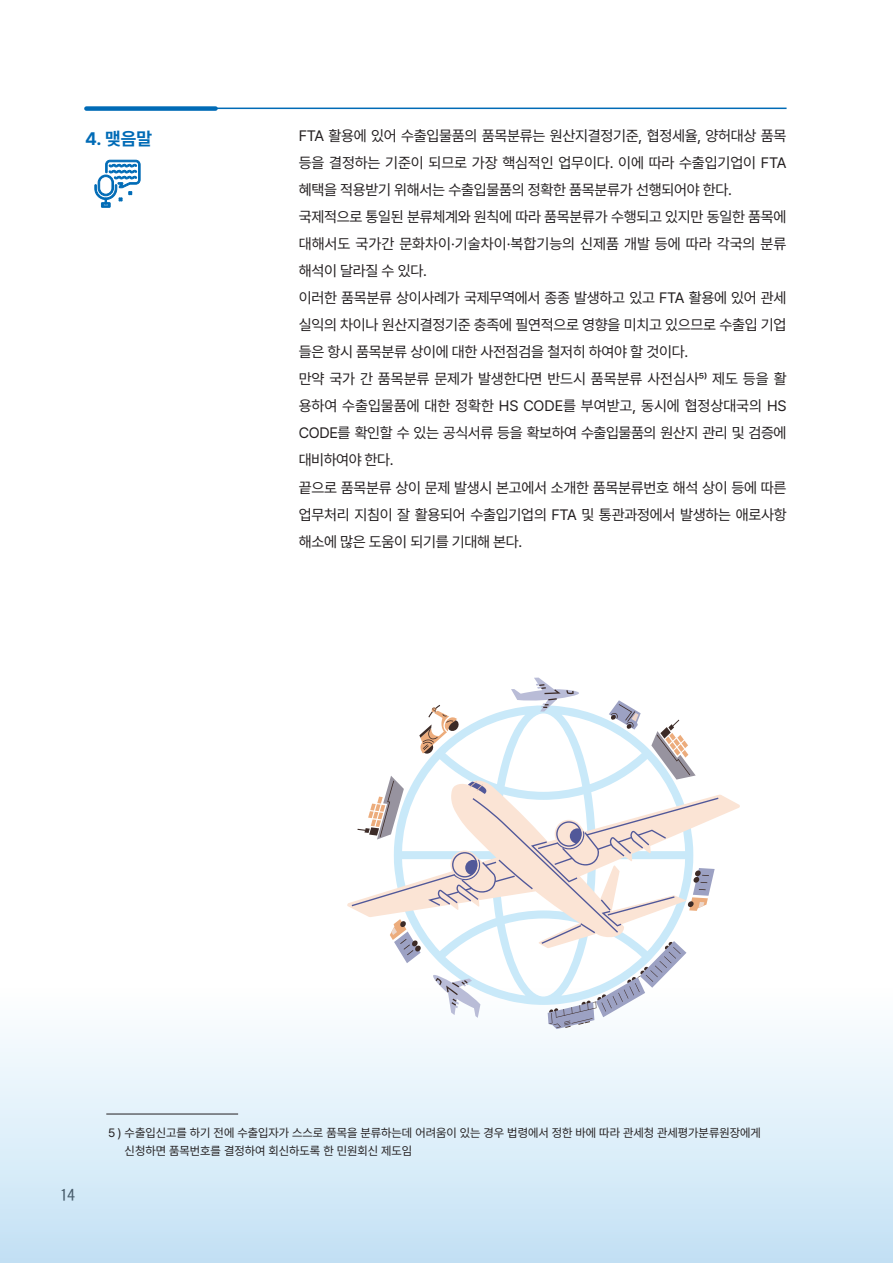
<style>
.page{position:relative;width:893px;height:1263px;background:#fff}
.page>*{position:absolute;margin:0;border:0;box-sizing:border-box;transform-origin:0 0}
.t1{font:700 18px "Pretendard";color:#006bb6}
.t2{font:16.5px "Se H CB";color:#231f20}
.t3{font:15px/27px "Pretendard";letter-spacing:-.02em;color:#231f20}
.t4{font:12px/18px "Pretendard";color:#231f20}
</style>
<div class="page">
<div style="left:0;top:929px;width:893px;height:334px;background:linear-gradient(to bottom,#fff,#c4e2f5)"></div>
<hr style="left:85px;top:108px;width:702px;height:1px;background:#006bb6">
<div style="left:86px;top:106px;width:130px;height:5px;background:#006bb6"></div>
<svg style="left:94px;top:160px;width:47px;height:48px"></svg>
<hr style="left:106px;top:1114px;width:132px;height:1px;background:#231f20">
<svg style="left:347px;top:794px;width:393px;height:154px"></svg>
<svg style="left:352px;top:678px;width:366px;height:351px"></svg>
<p class="t1" style="left:85px;top:125px;width:68px">4. 맺음말</p>
<p class="t3" style="left:299px;top:122px;width:490px">FTA 활용에 있어 수출입물품의 품목분류는 원산지결정기준, 협정세율, 양허대상 품목 등을 결정하는 기준이 되므로 가장 핵심적인 업무이다. 이에 따라 수출입기업이 FTA 혜택을 적용받기 위해서는 수출입물품의 정확한 품목분류가 선행되어야 한다. 국제적으로 통일된 분류체계와 원칙에 따라 품목분류가 수행되고 있지만 동일한 품목에 대해서도 국가간 문화차이·기술차이·복합기능의 신제품 개발 등에 따라 각국의 분류 해석이 달라질 수 있다.<br>이러한 품목분류 상이사례가 국제무역에서 종종 발생하고 있고 FTA 활용에 있어 관세 실익의 차이나 원산지결정기준 충족에 필연적으로 영향을 미치고 있으므로 수출입 기업 들은 항시 품목분류 상이에 대한 사전점검을 철저히 하여야 할 것이다.<br>만약 국가 간 품목분류 문제가 발생한다면 반드시 품목분류 사전심사5) 제도 등을 활 용하여 수출입물품에 대한 정확한 HS CODE를 부여받고, 동시에 협정상대국의 HS CODE를 확인할 수 있는 공식서류 등을 확보하여 수출입물품의 원산지 관리 및 검증에 대비하여야 한다.<br>끝으로 품목분류 상이 문제 발생시 본고에서 소개한 품목분류번호 해석 상이 등에 따른 업무처리 지침이 잘 활용되어 수출입기업의 FTA 및 통관과정에서 발생하는 애로사항 해소에 많은 도움이 되기를 기대해 본다.</p>
<p class="t2" style="left:60px;top:1186px;width:16px">14</p>
<p class="t4" style="left:125px;top:1123px;width:638px;text-indent:-18px">５) 수출입신고를 하기 전에 수출입자가 스스로 품목을 분류하는데 어려움이 있는 경우 법령에서 정한 바에 따라 관세청 관세평가분류원장에게 신청하면 품목번호를 결정하여 회신하도록 한 민원회신 제도임</p>
</div>
